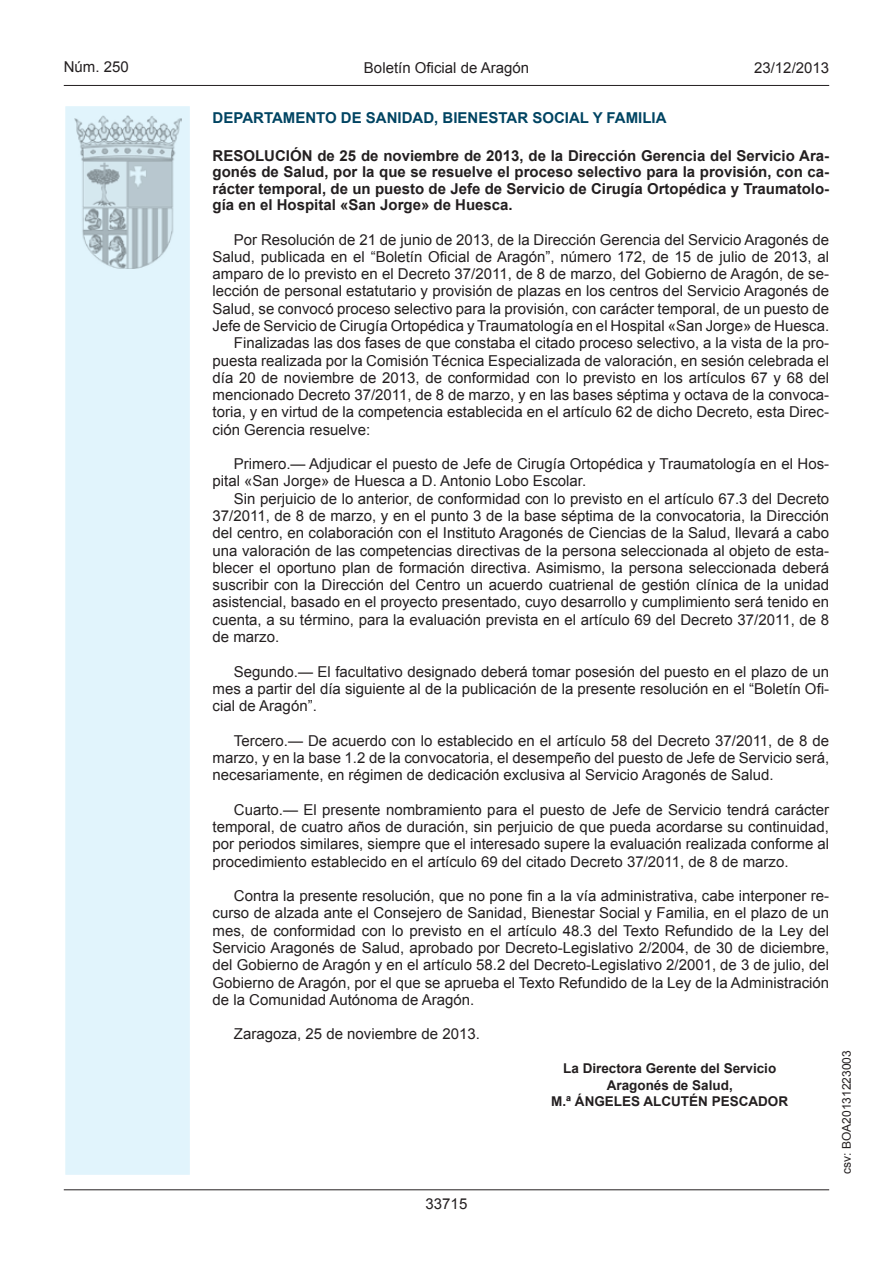
<style>
.page{position:relative;width:893px;height:1263px;background:#fff}
.page>*{position:absolute;margin:0;border:0;box-sizing:border-box;transform-origin:0 0}
.t1{font:15px/17.2px "Arial";color:#231f20;text-align:justify}
.t2{font:700 15px/16.5px "Arial";color:#231f20;text-align:justify}
.t3{font:700 15px "Arial";color:#004462}
.t4{font:700 13.5px/16.5px "Arial";color:#231f20;text-align:center}
.t5{font:12px "Arial";color:#231f20}
</style>
<div class="page">
<hr style="left:64px;top:85px;width:765px;height:1px;background:#231f20">
<div style="left:64px;top:105px;width:127px;height:1071px;background:#e1f4fc;border:2px solid #fff"></div>
<img style="left:75px;top:115px;width:106px;height:153px">
<hr style="left:64px;top:1189px;width:765px;height:1px;background:#231f20">
<p class="t1" style="left:64px;top:59px;width:67px">Núm. 250</p>
<p class="t1" style="left:364px;top:59px;width:167px">Boletín Oficial de Aragón</p>
<p class="t1" style="left:754px;top:59px;width:77px">23/12/2013</p>
<p class="t3" style="left:213px;top:108px;width:455px">DEPARTAMENTO DE SANIDAD, BIENESTAR SOCIAL Y FAMILIA</p>
<p class="t2" style="left:213px;top:148px;width:618px">RESOLUCIÓN de 25 de noviembre de 2013, de la Dirección Gerencia del Servicio Ara&shy;gonés de Salud, por la que se resuelve el proceso selectivo para la provisión, con ca&shy;rácter temporal, de un puesto de Jefe de Servicio de Cirugía Ortopédica y Traumatolo&shy;gía en el Hospital «San Jorge» de Huesca.</p>
<p class="t1" style="left:234px;top:231px;width:597px">Por Resolución de 21 de junio de 2013, de la Dirección Gerencia del Servicio Aragonés de</p>
<p class="t1" style="left:213px;top:248px;width:618px">Salud, publicada en el “Boletín Oficial de Aragón”, número 172, de 15 de julio de 2013, al</p>
<p class="t1" style="left:213px;top:265px;width:618px">amparo de lo previsto en el Decreto 37/2011, de 8 de marzo, del Gobierno de Aragón, de se-</p>
<p class="t1" style="left:213px;top:283px;width:618px">lección de personal estatutario y provisión de plazas en los centros del Servicio Aragonés de</p>
<p class="t1" style="left:213px;top:300px;width:618px">Salud, se convocó proceso selectivo para la provisión, con carácter temporal, de un puesto de</p>
<p class="t1" style="left:213px;top:317px;width:618px">Jefe de Servicio de Cirugía Ortopédica y Traumatología en el Hospital «San Jorge» de Huesca.</p>
<p class="t1" style="left:234px;top:334px;width:597px">Finalizadas las dos fases de que constaba el citado proceso selectivo, a la vista de la pro-</p>
<p class="t1" style="left:213px;top:352px;width:618px">puesta realizada por la Comisión Técnica Especializada de valoración, en sesión celebrada el</p>
<p class="t1" style="left:213px;top:369px;width:618px">día 20 de noviembre de 2013, de conformidad con lo previsto en los artículos 67 y 68 del</p>
<p class="t1" style="left:213px;top:386px;width:618px">mencionado Decreto 37/2011, de 8 de marzo, y en las bases séptima y octava de la convoca-</p>
<p class="t1" style="left:213px;top:404px;width:618px">toria, y en virtud de la competencia establecida en el artículo 62 de dicho Decreto, esta Direc-</p>
<p class="t1" style="left:213px;top:421px;width:159px">ción Gerencia resuelve:</p>
<p class="t1" style="left:213px;top:455px;width:618px;text-indent:21px">Primero.— Adjudicar el puesto de Jefe de Cirugía Ortopédica y Traumatología en el Hos&shy;pital «San Jorge» de Huesca a D. Antonio Lobo Escolar.</p>
<p class="t1" style="left:213px;top:490px;width:618px;text-indent:21px">Sin perjuicio de lo anterior, de conformidad con lo previsto en el artículo 67.3 del Decreto 37/2011, de 8 de marzo, y en el punto 3 de la base séptima de la convocatoria, la Dirección del centro, en colaboración con el Instituto Aragonés de Ciencias de la Salud, llevará a cabo una valoración de las competencias directivas de la persona seleccionada al objeto de esta&shy;blecer el oportuno plan de formación directiva. Asimismo, la persona seleccionada deberá suscribir con la Dirección del Centro un acuerdo cuatrienal de gestión clínica de la unidad asistencial, basado en el proyecto presentado, cuyo desarrollo y cumplimiento será tenido en cuenta, a su término, para la evaluación prevista en el artículo 69 del Decreto 37/2011, de 8 de marzo.</p>
<p class="t1" style="left:213px;top:663px;width:618px;text-indent:21px">Segundo.— El facultativo designado deberá tomar posesión del puesto en el plazo de un mes a partir del día siguiente al de la publicación de la presente resolución en el “Boletín Ofi&shy;cial de Aragón”.</p>
<p class="t1" style="left:213px;top:732px;width:618px;text-indent:21px">Tercero.— De acuerdo con lo establecido en el artículo 58 del Decreto 37/2011, de 8 de marzo, y en la base 1.2 de la convocatoria, el desempeño del puesto de Jefe de Servicio será, necesariamente, en régimen de dedicación exclusiva al Servicio Aragonés de Salud.</p>
<p class="t1" style="left:213px;top:801px;width:618px;text-indent:21px">Cuarto.— El presente nombramiento para el puesto de Jefe de Servicio tendrá carácter temporal, de cuatro años de duración, sin perjuicio de que pueda acordarse su continuidad, por periodos similares, siempre que el interesado supere la evaluación realizada conforme al procedimiento establecido en el artículo 69 del citado Decreto 37/2011, de 8 de marzo.</p>
<p class="t1" style="left:213px;top:887px;width:618px;text-indent:21px">Contra la presente resolución, que no pone fin a la vía administrativa, cabe interponer re&shy;curso de alzada ante el Consejero de Sanidad, Bienestar Social y Familia, en el plazo de un mes, de conformidad con lo previsto en el artículo 48.3 del Texto Refundido de la Ley del Servicio Aragonés de Salud, aprobado por Decreto-Legislativo 2/2004, de 30 de diciembre, del Gobierno de Aragón y en el artículo 58.2 del Decreto-Legislativo 2/2001, de 3 de julio, del Gobierno de Aragón, por el que se aprueba el Texto Refundido de la Ley de la Administración de la Comunidad Autónoma de Aragón.</p>
<p class="t1" style="left:234px;top:1026px;width:247px">Zaragoza, 25 de noviembre de 2013.</p>
<p class="t4" style="left:551px;top:1060px;width:238px">La Directora Gerente del Servicio<br>Aragonés de Salud,<br>M.ª ÁNGELES ALCUTÉN PESCADOR</p>
<p class="t1" style="left:426px;top:1195px;width:43px">33715</p>
<p class="t5" style="left:839px;top:1174px;width:125px;rotate:-90deg">csv: BOA20131223003</p>
</div>
